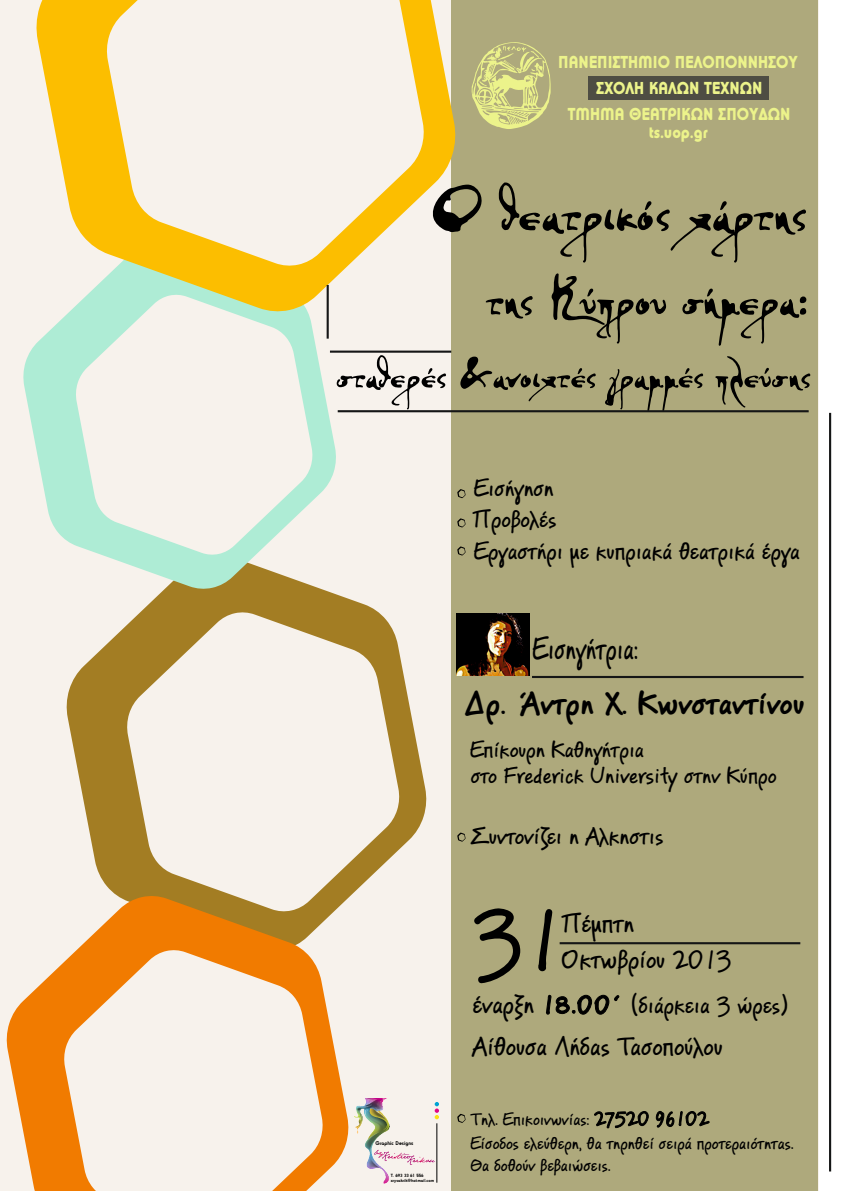
<style>
.page{position:relative;width:842px;height:1191px;background:#fff}
.page>*{position:absolute;margin:0;border:0;box-sizing:border-box;transform-origin:0 0}
.t1{font:500 88.7px "PF Reminder";color:#000}
.t2{font:79.5px "PF Da Vinci Script Inked";color:#000}
.t3{font:71.2px "PF Da Vinci Script Inked";color:#000}
.t4{font:53.9px "PF Da Vinci Script Inked";color:#000}
.t5{font:700 33px "PF Reminder";color:#000}
.t6{font:500 31.7px "PF Reminder";color:#000;scale:.81 1}
.t7{font:500 26.8px "PF Reminder";color:#000}
.t8{font:500 24.7px/31.6px "PF Reminder";color:#000}
.t9{font:500 23.1px/26.1px "PF Reminder";color:#000}
.t10{font:500 17.8px/23.2px "PF Reminder";color:#000}
.t11{font:900 17px/25.9px "PF Universal";color:#ecf38b;text-align:center;scale:.91 1}
.t12{font:700 5.4px "PF Universal";color:#000}
.t13{font:700 4.5px/5.3px "PF Universal";color:#000}
.s1{font-size:26.8px}
.s2{font-weight:700;font-size:26.8px}
.s3{font-size:20px}
</style>
<div class="page">
<div style="left:0;top:0;width:818px;height:1191px;background:#f7f2ec"></div>
<div style="left:451px;top:0;width:367px;height:1191px;background:#aea97c"></div>
<svg style="left:66px;top:589px;width:361px;height:308px"></svg>
<svg style="left:6px;top:895px;width:343px;height:296px"></svg>
<svg style="left:23px;top:312px;width:313px;height:277px"></svg>
<svg style="left:457px;top:832px;width:8px;height:9px"></svg>
<svg style="left:457px;top:1113px;width:8px;height:9px"></svg>
<svg style="left:457px;top:518px;width:8px;height:9px"></svg>
<svg style="left:457px;top:489px;width:8px;height:9px"></svg>
<svg style="left:457px;top:546px;width:8px;height:9px"></svg>
<svg style="left:471px;top:42px;width:80px;height:87px"></svg>
<div style="left:589px;top:76px;width:180px;height:23px;background:#4e4d43"></div>
<hr style="left:560px;top:942px;width:240px;height:2px;background:#151616">
<hr style="left:532px;top:676px;width:271px;height:2px;background:#151616">
<hr style="left:829px;top:413px;width:2px;height:758px;background:#151616">
<svg style="left:36px;top:0;width:420px;height:312px"></svg>
<hr style="left:327px;top:285px;width:2px;height:54px;background:#151616">
<hr style="left:330px;top:350px;width:121px;height:3px;background:#151616">
<hr style="left:338px;top:410px;width:471px;height:2px;background:#151616">
<img style="left:456px;top:614px;width:73px;height:62px">
<svg style="left:390px;top:1153px;width:6px;height:6px"></svg>
<svg style="left:407px;top:1155px;width:16px;height:9px"></svg>
<img style="left:355px;top:1098px;width:35px;height:86px">
<hr style="left:436px;top:1123px;width:1px;height:59px;background:#000">
<svg style="left:435px;top:1102px;width:4px;height:17px"></svg>
<p class="t11" style="left:558px;top:51px;width:265px">ΠΑΝΕΠΙΣΤΗΜΙΟ ΠΕΛΟΠΟΝΝΗΣΟΥ<br>ΣΧΟΛΗ ΚΑΛΩΝ ΤΕΧΝΩΝ<br>ΤΜΗΜΑ ΘΕΑΤΡΙΚΩΝ ΣΠΟΥΔΩΝ</p>
<p class="t11" style="left:649px;top:121px;width:66px">ts.uop.gr</p>
<h2 class="t2" style="left:430px;top:182px;width:379px">Ο θεατρικός χάρτης</h2>
<h3 class="t3" style="left:486px;top:271px;width:325px">της Κύπρου σήµερα:</h3>
<h3 class="t4" style="left:337px;top:355px;width:476px">σταθερές &amp;ανοιχτές γραµµές πλεύσης</h3>
<p class="t8" style="left:474px;top:475px;width:327px">Εισήγηση<br>Προβολές<br>Εργαστήρι µε κυπριακά θεατρικά έργα</p>
<p class="t6" style="left:532px;top:636px;width:132px">Εισηγήτρια:</p>
<h3 class="t5" style="left:464px;top:690px;width:342px">Δρ. Άντρη Χ. Κωνσταντίνου</h3>
<p class="t9" style="left:470px;top:739px;width:308px">Επίκουρη Καθηγήτρια<br>στο Frederick University στην Κύπρο</p>
<p class="t8" style="left:472px;top:823px;width:193px">Συντονίζει η Αλκηστις</p>
<p class="t12" style="left:375px;top:1141px;width:39px">Graphic Designs</p>
<p class="t13" style="left:391px;top:1173px;width:45px">T. 693 33 61 556 xrysakrik@hotmail.com</p>
<h1 class="t1" style="left:473px;top:905px;width:92px">31</h1>
<p class="t7" style="left:563px;top:913px;width:73px">Πέµπτη</p>
<p class="t7" style="left:559px;top:949px;width:173px">Οκτωβρίου 2013</p>
<p class="t8" style="left:472px;top:992px;width:317px"><span class="s1">έναρξη</span> <span class="s2">18.00΄</span> (διάρκεια 3 ώρες)</p>
<p class="t7" style="left:472px;top:1035px;width:252px">Αίθουσα Λήδας Τασοπούλου</p>
<p class="t10" style="left:470px;top:1109px;width:325px">Tηλ. Επικοινωνίας: <span class="s3">27520 96102<br></span>Είσοδος ελεύθερη, θα τηρηθεί σειρά προτεραιότητας.<br>Θα δοθούν βεβαιώσεις.</p>
</div>
